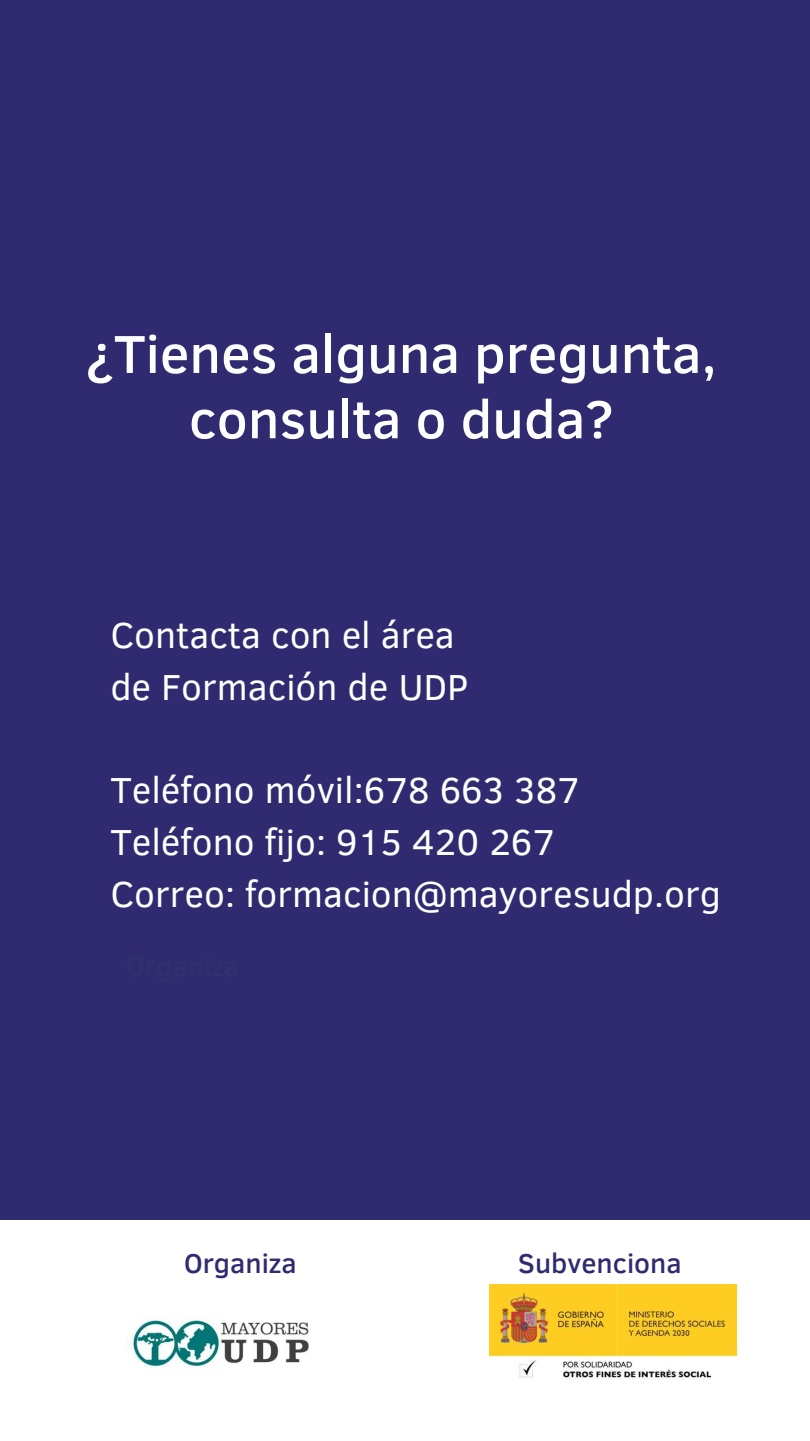
<style>
.page{position:relative;width:810px;height:1441px;background:#fff}
.page>*{position:absolute;margin:0;border:0;box-sizing:border-box;transform-origin:0 0}
.t1{font:500 54.5px/65.2px "Clear Sans";color:#fff;text-align:center}
.t2{font:37.1px/51.8px "Clear Sans";color:#fff}
.t3{font:500 27.9px "Clear Sans";color:#302b70}
</style>
<div class="page">
<div style="left:0;top:0;width:810px;height:1440px;background:#302b70"></div>
<div style="left:0;top:1219px;width:810px;height:221px;background:#fff"></div>
<img style="left:490px;top:1284px;width:246px;height:95px">
<img style="left:126px;top:1317px;width:183px;height:50px">
<h1 class="t1" style="left:86px;top:318px;width:632px">¿Tienes alguna pregunta, consulta o duda?</h1>
<p class="t2" style="left:110px;top:607px;width:360px">Contacta con el área de Formación de UDP</p>
<p class="t2" style="left:110px;top:762px;width:612px">Teléfono móvil:678 663 387<br>Teléfono fijo: 915 420 267<br>Correo: formacion@mayoresudp.org</p>
<p class="t3" style="left:184px;top:1242px;width:114px">Organiza</p>
<p class="t3" style="left:518px;top:1242px;width:165px">Subvenciona</p>
</div>
